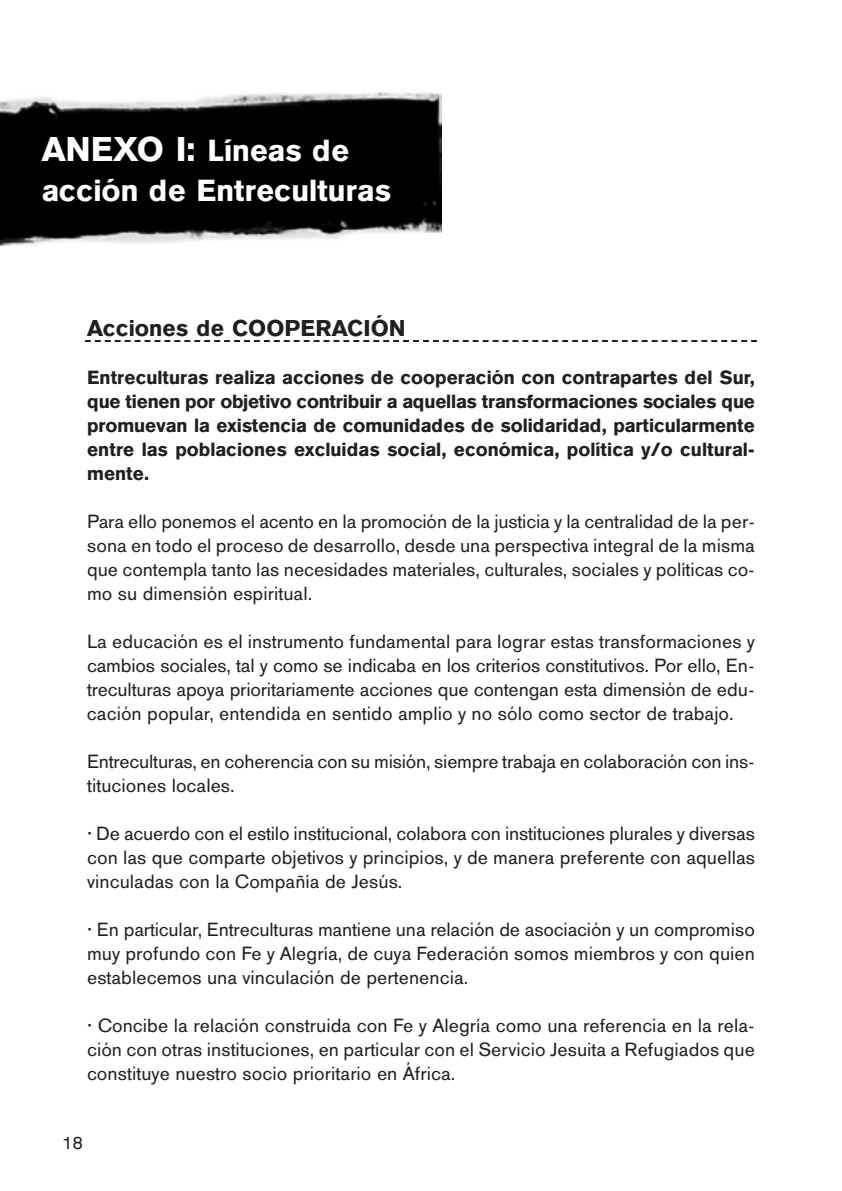
<style>
.page{position:relative;width:842px;height:1191px;background:#fff}
.page>*{position:absolute;margin:0;border:0;box-sizing:border-box;transform-origin:0 0}
.t1{font:32px/40px "A Grotesk Bld";color:#fff}
.t2{font:24px "A Grotesk Bld";color:#231f20}
.t3{font:20px/24px "A Grotesk Rgl";color:#231f20;text-align:justify}
.t4{font:20px/24px "A Grotesk Bld";color:#231f20;text-align:justify}
.t5{font:19px "A Grotesk Rgl";color:#231f20}
.s1{font-size:36px}
</style>
<div class="page">
<img style="left:0;top:91px;width:441px;height:154px">
<svg style="left:85px;top:340px;width:672px;height:2px"></svg>
<h1 class="t1" style="left:42px;top:133px;width:351px"><span class="s1">ANEXO I:</span> Líneas de acción de Entreculturas</h1>
<p class="t2" style="left:87px;top:320px;width:320px">Acciones de COOPERACIÓN</p>
<p class="t4" style="left:87px;top:367px;width:669px">Entreculturas realiza acciones de cooperación con contrapartes del Sur, que tienen por objetivo contribuir a aquellas transformaciones sociales que promuevan la existencia de comunidades de solidaridad, particularmente entre las poblaciones excluidas social, económica, política y/o cultural&shy;mente.</p>
<p class="t3" style="left:87px;top:511px;width:669px">Para ello ponemos el acento en la promoción de la justicia y la centralidad de la per&shy;sona en todo el proceso de desarrollo, desde una perspectiva integral de la misma que contempla tanto las necesidades materiales, culturales, sociales y políticas co&shy;mo su dimensión espiritual.</p>
<p class="t3" style="left:87px;top:631px;width:669px">La educación es el instrumento fundamental para lograr estas transformaciones y cambios sociales, tal y como se indicaba en los criterios constitutivos. Por ello, En&shy;treculturas apoya prioritariamente acciones que contengan esta dimensión de edu&shy;cación popular, entendida en sentido amplio y no sólo como sector de trabajo.</p>
<p class="t3" style="left:87px;top:751px;width:669px">Entreculturas, en coherencia con su misión, siempre trabaja en colaboración con ins&shy;tituciones locales.</p>
<p class="t3" style="left:87px;top:823px;width:669px">• De acuerdo con el estilo institucional, colabora con instituciones plurales y diversas con las que comparte objetivos y principios, y de manera preferente con aquellas vinculadas con la Compañía de Jesús.</p>
<p class="t3" style="left:87px;top:919px;width:669px">• En particular, Entreculturas mantiene una relación de asociación y un compromiso muy profundo con Fe y Alegría, de cuya Federación somos miembros y con quien establecemos una vinculación de pertenencia.</p>
<p class="t3" style="left:87px;top:1015px;width:669px">• Concibe la relación construida con Fe y Alegría como una referencia en la rela&shy;ción con otras instituciones, en particular con el Servicio Jesuita a Refugiados que constituye nuestro socio prioritario en África.</p>
<p class="t5" style="left:62px;top:1136px;width:23px">18</p>
</div>
